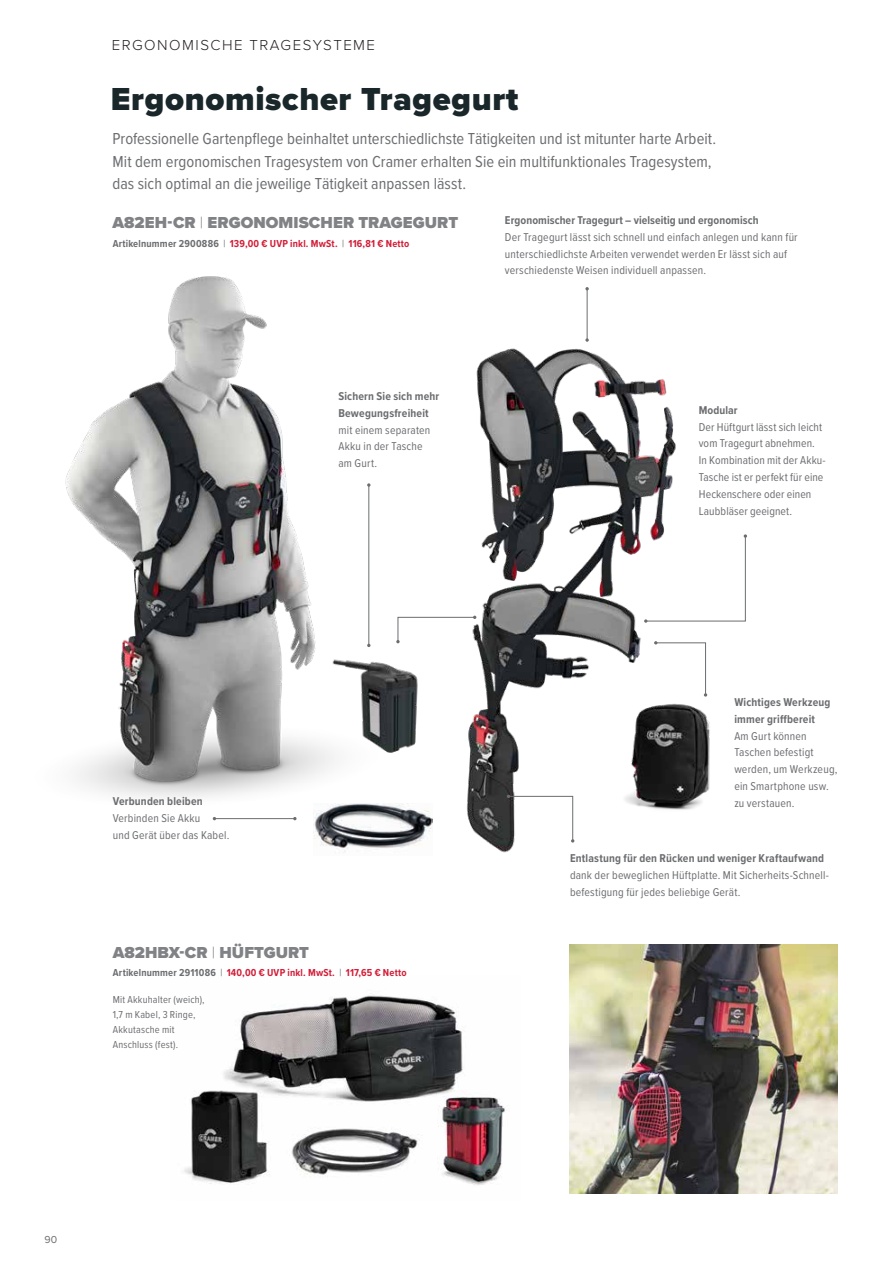
<style>
.page{position:relative;width:893px;height:1263px;background:#fff}
.page>*{position:absolute;margin:0;border:0;box-sizing:border-box;transform-origin:0 0}
.HL22{font:900 33px "Proxima Nova";letter-spacing:.02em;color:#19262a}
.Introtext{font:16.5px/22.5px "Proxima Nova Cond";color:#6c6d70}
.Produktbezeichnung_1{font:900 16.5px "Proxima Nova";letter-spacing:.005em;color:#808285}
.t1{font:300 15px "Proxima Nova";letter-spacing:.1em;color:#231f20}
.Infotext_7_pt{font:11.7px/16.8px "Proxima Nova Cond";letter-spacing:.015em;color:#6c6d70}
.Infotext_7_pt-2{font:700 11.7px/16.8px "Proxima Nova Cond";letter-spacing:.015em;color:#6c6d70}
.EAN___Artikelnummer{font:700 10.5px "Proxima Nova Cond";letter-spacing:.02em;color:#d21e38}
.Infotext_7_pt-3{font:10.5px/15px "Proxima Nova Cond";letter-spacing:.02em;color:#6c6d70}
.t2{font:10.5px "Proxima Nova";color:#6c6d70}
.s1{font-weight:300}
.s2{color:#6c6d70}
.s3{font-weight:400;color:#6c6d70}
</style>
<div class="page">
<img style="left:699px;top:694px;width:11px;height:111px">
<img style="left:184px;top:995px;width:321px;height:190px">
<img style="left:65px;top:276px;width:368px;height:549px">
<img style="left:314px;top:803px;width:118px;height:49px">
<img style="left:467px;top:334px;width:232px;height:519px">
<img style="left:323px;top:629px;width:108px;height:140px">
<svg style="left:507px;top:795px;width:67px;height:47px"></svg>
<hr style="left:214px;top:818px;width:81px;height:1px;background:#6c6d70">
<hr style="left:368px;top:485px;width:1px;height:160px;background:#6c6d70">
<svg style="left:654px;top:641px;width:53px;height:56px"></svg>
<svg style="left:396px;top:616px;width:80px;height:27px"></svg>
<svg style="left:644px;top:534px;width:103px;height:89px"></svg>
<hr style="left:587px;top:289px;width:1px;height:51px;background:#6c6d70">
<svg style="left:585px;top:338px;width:4px;height:4px"></svg>
<img style="left:570px;top:944px;width:268px;height:250px">
<p class="t1" style="left:112px;top:34px;width:265px">ERGONOMISCHE TRAGESYSTEME</p>
<p class="HL22" style="left:111px;top:74px;width:409px">Ergonomischer Tragegurt</p>
<p class="Introtext" style="left:113px;top:127px;width:605px">Professionelle Gartenpflege beinhaltet unterschiedlichste Tätigkeiten und ist mitunter harte Arbeit.<br>Mit dem ergonomischen Tragesystem von Cramer erhalten Sie ein multifunktionales Tragesystem, das sich optimal an die jeweilige Tätigkeit anpassen lässt.</p>
<p class="Produktbezeichnung_1" style="left:112px;top:210px;width:347px">A82EH-CR <span class="s1">|</span> ERGONOMISCHER TRAGEGURT</p>
<p class="EAN___Artikelnummer" style="left:113px;top:235px;width:298px"><span class="s2">Artikelnummer 2900886</span> <span class="s3">|</span> 139,00 € UVP inkl. MwSt. <span class="s3">|</span> 116,81 € Netto</p>
<p class="Infotext_7_pt-2" style="left:338px;top:387px;width:102px">Sichern Sie sich mehr<br>Bewegungsfreiheit</p>
<p class="Infotext_7_pt" style="left:338px;top:421px;width:93px">mit einem separaten<br>Akku in der Tasche am Gurt.</p>
<p class="Infotext_7_pt-2" style="left:505px;top:211px;width:255px">Ergonomischer Tragegurt – vielseitig und ergonomisch</p>
<p class="Infotext_7_pt" style="left:505px;top:228px;width:294px">Der Tragegurt lässt sich schnell und einfach anlegen und kann für unterschiedlichste Arbeiten verwendet werden Er lässt sich auf verschiedenste Weisen individuell anpassen.</p>
<p class="Infotext_7_pt-2" style="left:699px;top:401px;width:40px">Modular</p>
<p class="Infotext_7_pt" style="left:699px;top:418px;width:128px">Der Hüftgurt lässt sich leicht vom Tragegurt abnehmen.<br>In Kombination mit der Akku-<br>Tasche ist er perfekt für eine<br>Heckenschere oder einen<br>Laubbläser geeignet.</p>
<p class="Infotext_7_pt-2" style="left:113px;top:793px;width:92px">Verbunden bleiben</p>
<p class="Infotext_7_pt" style="left:113px;top:809px;width:118px">Verbinden Sie Akku<br>und Gerät über das Kabel.</p>
<p class="Produktbezeichnung_1" style="left:113px;top:940px;width:198px">A82HBX-CR <span class="s1">|</span> HÜFTGURT</p>
<p class="EAN___Artikelnummer" style="left:113px;top:965px;width:295px"><span class="s2">Artikelnummer 2911086</span> <span class="s3">|</span> 140,00 € UVP inkl. MwSt. <span class="s3">|</span> 117,65 € Netto</p>
<p class="Infotext_7_pt-3" style="left:113px;top:992px;width:94px">Mit Akkuhalter (weich),<br>1,7 m Kabel, 3 Ringe,<br>Akkutasche mit<br>Anschluss (fest).</p>
<p class="Infotext_7_pt-2" style="left:734px;top:693px;width:98px">Wichtiges Werkzeug immer griffbereit</p>
<p class="Infotext_7_pt" style="left:734px;top:727px;width:105px">Am Gurt können<br>Taschen befestigt werden, um Werkzeug, ein Smartphone usw. zu verstauen.</p>
<p class="Infotext_7_pt-2" style="left:570px;top:849px;width:256px">Entlastung für den Rücken und weniger Kraftaufwand</p>
<p class="Infotext_7_pt" style="left:570px;top:866px;width:261px">dank der beweglichen Hüftplatte. Mit Sicherheits-Schnell&shy;befestigung für jedes beliebige Gerät.</p>
<p class="t2" style="left:45px;top:1231px;width:14px">90</p>
</div>
